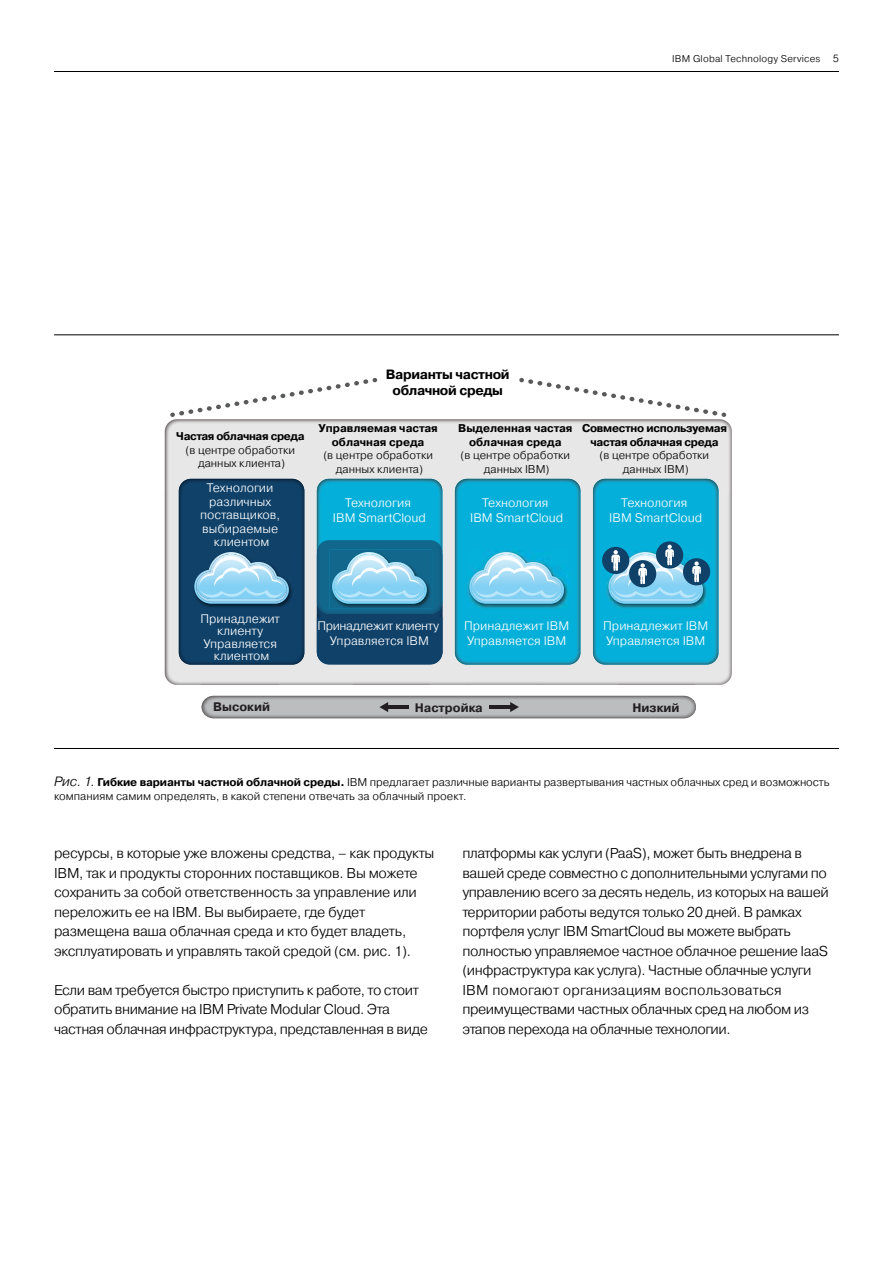
<style>
.page{position:relative;width:893px;height:1263px;background:#fff}
.page>*{position:absolute;margin:0;border:0;box-sizing:border-box;transform-origin:0 0}
.t1{font:14.25px/19.5px "Pragmatica Light C";letter-spacing:-.03em;color:#000}
.t2{font:13.5px/16.2px "Pragmatica Bold C";letter-spacing:-.025em;color:#010101;text-align:center}
.t3{font:12.3px/14.9px "Pragmatica Light C";color:#fff;text-align:center}
.t4{font:12.3px/14.9px "Pragmatica Light C";letter-spacing:-.02em;color:#fff;text-align:center}
.t5{font:12.3px "Pragmatica Bold C";color:#231f20}
.t6{font:11.25px/13.5px "Pragmatica Light C";letter-spacing:-.01em;color:#000}
.t7{font:11.25px/13.5px "Pragmatica Light C";color:#010101;text-align:center}
.t8{font:11.25px/13.5px "Pragmatica Bold C";letter-spacing:-.025em;color:#010101;text-align:center}
.t9{font:11.25px/13.5px "Pragmatica Bold C";color:#010101;text-align:center}
.t10{font:9.75px "Pragmatica Light C";letter-spacing:.02em;color:#000}
.s1{font-size:10.5px}
.s2{font-style:italic;font-size:13.5px}
.s3{font-family:"Pragmatica Bold C"}
</style>
<div class="page">
<hr style="left:54px;top:71px;width:785px;height:1px;background:#000">
<hr style="left:54px;top:334px;width:785px;height:1px;background:#000">
<hr style="left:54px;top:748px;width:785px;height:1px;background:#000">
<img style="left:165px;top:419px;width:567px;height:76px">
<img style="left:165px;top:495px;width:37px;height:190px">
<img style="left:278px;top:495px;width:75px;height:190px">
<img style="left:430px;top:495px;width:37px;height:190px">
<img style="left:543px;top:495px;width:75px;height:190px">
<img style="left:694px;top:495px;width:38px;height:190px">
<img style="left:317px;top:614px;width:125px;height:3px">
<img style="left:317px;top:479px;width:125px;height:61px">
<div style="left:317px;top:617px;width:125px;height:48px;background:#0f4169"></div>
<img style="left:317px;top:540px;width:125px;height:74px">
<img style="left:179px;top:479px;width:125px;height:186px">
<img style="left:455px;top:479px;width:125px;height:186px">
<img style="left:593px;top:479px;width:125px;height:186px">
<img style="left:467px;top:550px;width:102px;height:59px">
<svg style="left:469px;top:552px;width:95px;height:52px;background:#7aceeb"></svg>
<img style="left:192px;top:550px;width:102px;height:59px">
<svg style="left:194px;top:552px;width:95px;height:52px;background:#7cb1cd"></svg>
<svg style="left:202px;top:696px;width:494px;height:22px;background:#acadaf"></svg>
<img style="left:330px;top:550px;width:102px;height:59px">
<svg style="left:332px;top:552px;width:95px;height:52px;background:#7cbcd8"></svg>
<svg style="left:170px;top:378px;width:207px;height:39px"></svg>
<svg style="left:519px;top:378px;width:207px;height:39px"></svg>
<img style="left:606px;top:550px;width:102px;height:59px">
<div style="left:602px;top:547px;width:27px;height:27px;background:#0f4169;border-radius:50%"></div>
<div style="left:683px;top:558px;width:27px;height:27px;background:#0f4169;border-radius:50%"></div>
<svg style="left:656px;top:541px;width:27px;height:28px"></svg>
<svg style="left:608px;top:545px;width:95px;height:59px"></svg>
<p class="t10" style="left:672px;top:53px;width:168px">IBM Global Technology Services <span class="s1">5</span></p>
<p class="t8" style="left:176px;top:429px;width:130px">Частая облачная среда</p>
<p class="t7" style="left:185px;top:443px;width:111px">(в центре обработки данных клиента)</p>
<p class="t3" style="left:200px;top:481px;width:82px;line-height:13.5px">Технологии различных поставщиков, выбираемые клиентом</p>
<p class="t2" style="left:386px;top:366px;width:125px">Варианты частной облачной среды</p>
<p class="t9" style="left:318px;top:422px;width:121px">Управляемая частая облачная среда</p>
<p class="t7" style="left:323px;top:449px;width:111px">(в центре обработки данных клиента)</p>
<p class="t9" style="left:458px;top:422px;width:116px">Выделенная частая облачная среда</p>
<p class="t7" style="left:461px;top:449px;width:111px">(в центре обработки данных IBM)</p>
<p class="t8" style="left:582px;top:422px;width:146px">Совместно используемая частая облачная среда</p>
<p class="t7" style="left:600px;top:449px;width:111px">(в центре обработки данных IBM)</p>
<p class="t3" style="left:333px;top:495px;width:95px">Технология<br>IBM SmartCloud</p>
<p class="t3" style="left:470px;top:495px;width:95px">Технология<br>IBM SmartCloud</p>
<p class="t3" style="left:609px;top:495px;width:95px">Технология<br>IBM SmartCloud</p>
<p class="t3" style="left:200px;top:613px;width:81px;line-height:12.3px">Принадлежит клиенту<br>Управляется клиентом</p>
<p class="t4" style="left:317px;top:618px;width:123px">Принадлежит клиенту<br>Управляется IBM</p>
<p class="t3" style="left:464px;top:618px;width:107px;text-align:left">Принадлежит IBM<br>Управляется IBM</p>
<p class="t3" style="left:603px;top:618px;width:107px;text-align:left">Принадлежит IBM<br>Управляется IBM</p>
<p class="t5" style="left:213px;top:700px;width:58px">Высокий</p>
<p class="t5" style="left:632px;top:701px;width:48px">Низкий</p>
<p class="t5" style="left:415px;top:701px;width:70px">Настройка</p>
<p class="t6" style="left:54px;top:775px;width:777px"><span class="s2">Рис. 1.</span> <span class="s3">Гибкие варианты частной облачной среды.</span> IBM предлагает различные варианты развертывания частных облачных сред и возможность компаниям самим определять, в какой степени отвечать за облачный проект.</p>
<p class="t1" style="left:54px;top:843px;width:382px">ресурсы, в которые уже вложены средства, – как продукты IBM, так и продукты сторонних поставщиков. Вы можете сохранить за собой ответственность за управление или переложить ее на IBM. Вы выбираете, где будет размещена ваша облачная среда и кто будет владеть, эксплуатировать и управлять такой средой (см. рис. 1).</p>
<p class="t1" style="left:54px;top:980px;width:375px">Если вам требуется быстро приступить к работе, то стоит обратить внимание на IBM Private Modular Cloud. Эта частная облачная инфраструктура, представленная в виде</p>
<p class="t1" style="left:462px;top:843px;width:368px">платформы как услуги (PaaS), может быть внедрена в вашей среде совместно с дополнительными услугами по управлению всего за десять недель, из которых на вашей территории работы ведутся только 20 дней. В рамках портфеля услуг IBM SmartCloud вы можете выбрать полностью управляемое частное облачное решение IaaS (инфраструктура как услуга). Частные облачные услуги IBM помогают организациям воспользоваться преимуществами частных облачных сред на любом из этапов перехода на облачные технологии.</p>
</div>
